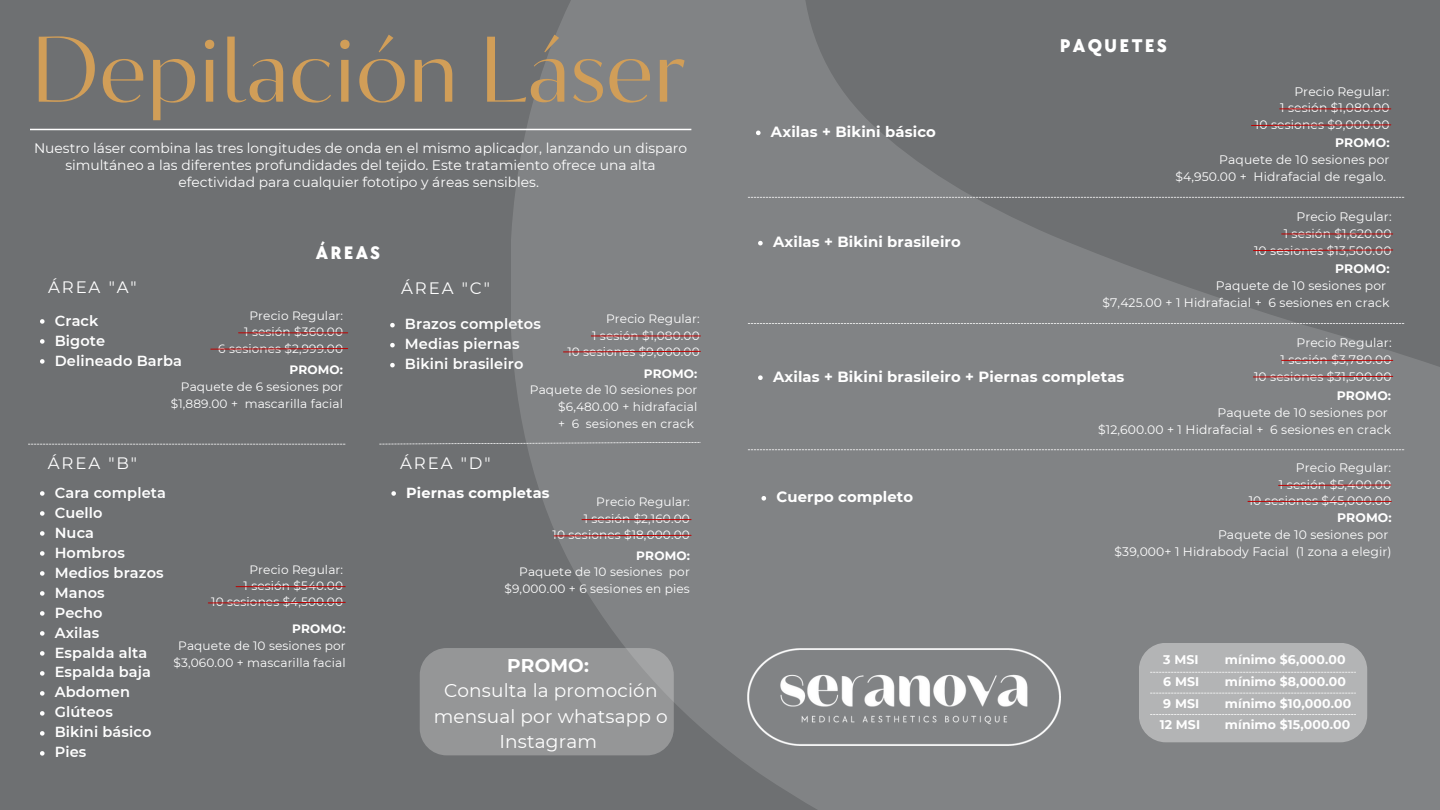
<style>
.page{position:relative;width:1440px;height:810px;background:#6e7072}
.page>*{position:absolute;margin:0;border:0;box-sizing:border-box;transform-origin:0 0}
.t1{font:4802px "Rigot";color:#fff}
.t2{font:92.9px "Circe Contrast";color:#d19e58}
.t3{font:800 19px "TT Chocolates";letter-spacing:.115em;color:#fff}
.t4{font:800 18.7px "TT Chocolates";letter-spacing:.115em;color:#fff}
.t5{font:18.5px/25.5px "Montserrat";letter-spacing:.01em;color:#fff;text-align:center}
.t6{font:16.5px "Montserrat";letter-spacing:.115em;color:#fff}
.t7{font:700 14.8px "Montserrat";letter-spacing:.01em;color:#fff}
.t8{font:600 14.5px "Montserrat";letter-spacing:.01em;color:#fff}
.t9{font:700 14.5px "Montserrat";letter-spacing:.01em;color:#fff}
.t10{font:13.8px/17.3px "Montserrat";color:#fff;text-align:center}
.t11{font:700 12.5px "Montserrat";letter-spacing:.01em;color:#fff}
.t12{font:12.3px "Montserrat";letter-spacing:.01em;color:#fff}
.t13{font:700 12.3px "Montserrat";letter-spacing:.01em;color:#fff}
.t14{font:12.1px/16.7px "Montserrat";letter-spacing:.01em;color:#fff;text-align:center}
.t15{font:700 12.1px "Montserrat";letter-spacing:.01em;color:#fff}
.s1{font-weight:700}
</style>
<div class="page">
<div style="left:420px;top:648px;width:254px;height:107px;background:#959697;border-radius:27px"></div>
<hr style="left:30px;top:129px;width:661px;height:1px;background:#fff">
<svg style="left:40px;top:319px;width:5px;height:5px"></svg>
<svg style="left:40px;top:339px;width:5px;height:5px"></svg>
<svg style="left:40px;top:359px;width:5px;height:5px"></svg>
<svg style="left:391px;top:491px;width:5px;height:5px"></svg>
<svg style="left:28px;top:444px;width:317px;height:1px"></svg>
<svg style="left:40px;top:491px;width:5px;height:5px"></svg>
<svg style="left:40px;top:511px;width:5px;height:5px"></svg>
<svg style="left:40px;top:531px;width:5px;height:5px"></svg>
<svg style="left:40px;top:551px;width:5px;height:5px"></svg>
<svg style="left:40px;top:571px;width:5px;height:5px"></svg>
<svg style="left:40px;top:591px;width:5px;height:5px"></svg>
<svg style="left:40px;top:611px;width:5px;height:5px"></svg>
<svg style="left:40px;top:631px;width:5px;height:5px"></svg>
<svg style="left:40px;top:651px;width:5px;height:5px"></svg>
<svg style="left:40px;top:671px;width:5px;height:5px"></svg>
<svg style="left:40px;top:691px;width:5px;height:5px"></svg>
<svg style="left:40px;top:711px;width:5px;height:5px"></svg>
<svg style="left:40px;top:731px;width:5px;height:5px"></svg>
<svg style="left:40px;top:751px;width:5px;height:5px"></svg>
<hr style="left:239px;top:332px;width:109px;height:1px;background:#bd0202">
<svg style="left:210px;top:348px;width:138px;height:2px"></svg>
<hr style="left:236px;top:586px;width:109px;height:1px;background:#bd0202">
<svg style="left:208px;top:602px;width:138px;height:2px"></svg>
<svg style="left:390px;top:323px;width:5px;height:4px"></svg>
<svg style="left:390px;top:343px;width:5px;height:4px"></svg>
<svg style="left:390px;top:363px;width:5px;height:4px"></svg>
<hr style="left:591px;top:336px;width:109px;height:1px;background:#bd0202">
<svg style="left:563px;top:351px;width:138px;height:2px"></svg>
<hr style="left:582px;top:519px;width:109px;height:1px;background:#bd0202">
<svg style="left:553px;top:535px;width:139px;height:2px"></svg>
<svg style="left:379px;top:442px;width:322px;height:2px"></svg>
<svg style="left:756px;top:131px;width:5px;height:4px"></svg>
<svg style="left:758px;top:241px;width:5px;height:4px"></svg>
<svg style="left:758px;top:375px;width:5px;height:5px"></svg>
<svg style="left:761px;top:496px;width:5px;height:5px"></svg>
<hr style="left:1280px;top:108px;width:111px;height:1px;background:#bd0202">
<svg style="left:1251px;top:124px;width:141px;height:2px"></svg>
<hr style="left:1282px;top:234px;width:111px;height:1px;background:#bd0202">
<svg style="left:1253px;top:249px;width:140px;height:2px"></svg>
<hr style="left:1282px;top:360px;width:111px;height:1px;background:#bd0202">
<svg style="left:1253px;top:376px;width:141px;height:2px"></svg>
<svg style="left:1278px;top:484px;width:113px;height:2px"></svg>
<hr style="left:1248px;top:501px;width:143px;height:1px;background:#bd0202">
<svg style="left:748px;top:197px;width:657px;height:1px"></svg>
<svg style="left:748px;top:323px;width:657px;height:1px"></svg>
<svg style="left:748px;top:449px;width:657px;height:1px"></svg>
<img style="left:748px;top:648px;width:313px;height:98px">
<div style="left:1139px;top:643px;width:228px;height:99px;background:#abacad;border-radius:27px"></div>
<svg style="left:1150px;top:672px;width:206px;height:1px"></svg>
<svg style="left:1150px;top:693px;width:206px;height:1px"></svg>
<svg style="left:1150px;top:714px;width:206px;height:1px"></svg>
<h1 class="t1" style="left:396px;top:-3753px;width:1788px">s</h1>
<p class="t2" style="left:31px;top:16px;width:656px">Depilación Láser</p>
<p class="t10" style="left:34px;top:139px;width:655px">Nuestro láser combina las tres longitudes de onda en el mismo aplicador, lanzando un disparo simultáneo a las diferentes profundidades del tejido. Este tratamiento ofrece una alta efectividad para cualquier fototipo y áreas sensibles.</p>
<p class="t3" style="left:1060px;top:35px;width:109px">PAQUETES</p>
<h3 class="t12" style="left:1294px;top:84px;width:97px">Precio Regular:</h3>
<p class="t12" style="left:1280px;top:100px;width:111px">1 sesión $1,080.00</p>
<h6 class="t12" style="left:1255px;top:117px;width:136px">10 sesiones $9,000.00</h6>
<p class="t7" style="left:771px;top:123px;width:166px">Axilas + Bikini básico</p>
<p class="t13" style="left:1335px;top:135px;width:56px">PROMO:</p>
<p class="t12" style="left:1219px;top:152px;width:172px">Paquete de 10 sesiones por</p>
<p class="t12" style="left:1175px;top:169px;width:212px">$4,950.00 + Hidrafacial de regalo.</p>
<h6 class="t12" style="left:1296px;top:210px;width:97px">Precio Regular:</h6>
<p class="t12" style="left:1284px;top:226px;width:109px">1 sesión $1,620.00</p>
<h6 class="t12" style="left:1254px;top:243px;width:139px">10 sesiones $13,500.00</h6>
<h1 class="t7" style="left:773px;top:233px;width:189px">Axilas + Bikini brasileiro</h1>
<p class="t4" style="left:316px;top:242px;width:66px">ÁREAS</p>
<p class="t13" style="left:1335px;top:262px;width:56px">PROMO:</p>
<p class="t12" style="left:1216px;top:279px;width:172px">Paquete de 10 sesiones por</p>
<p class="t12" style="left:1103px;top:296px;width:289px">$7,425.00 + 1 Hidrafacial + 6 sesiones en crack</p>
<p class="t6" style="left:48px;top:277px;width:90px">ÁREA "A"</p>
<p class="t6" style="left:401px;top:278px;width:90px">ÁREA "C"</p>
<p class="t14" style="left:250px;top:307px;width:95px">Precio Regular:</p>
<p class="t14" style="left:244px;top:324px;width:100px">1 sesión $360.00</p>
<p class="t14" style="left:218px;top:340px;width:126px">6 sesiones $2,999.00</p>
<p class="t14" style="left:606px;top:311px;width:95px">Precio Regular:</p>
<p class="t14" style="left:592px;top:327px;width:109px">1 sesión $1,080.00</p>
<p class="t14" style="left:567px;top:343px;width:134px">10 sesiones $9,000.00</p>
<p class="t8" style="left:55px;top:311px;width:45px">Crack</p>
<p class="t8" style="left:55px;top:331px;width:52px">Bigote</p>
<p class="t8" style="left:55px;top:351px;width:129px">Delineado Barba</p>
<p class="t8" style="left:405px;top:315px;width:137px">Brazos completos</p>
<p class="t8" style="left:405px;top:335px;width:116px">Medias piernas</p>
<p class="t8" style="left:405px;top:355px;width:120px">Bikini brasileiro</p>
<p class="t12" style="left:1296px;top:335px;width:97px">Precio Regular:</p>
<h6 class="t12" style="left:1281px;top:352px;width:113px">1 sesión $3,780.00</h6>
<p class="t12" style="left:1254px;top:369px;width:139px">10 sesiones $31,500.00</p>
<p class="t15" style="left:290px;top:363px;width:55px">PROMO:</p>
<p class="t14" style="left:181px;top:378px;width:164px">Paquete de 6 sesiones por</p>
<p class="t14" style="left:171px;top:395px;width:174px">$1,889.00 + mascarilla facial</p>
<p class="t15" style="left:644px;top:366px;width:55px">PROMO:</p>
<p class="t14" style="left:530px;top:382px;width:169px">Paquete de 10 sesiones por</p>
<p class="t14" style="left:558px;top:398px;width:141px">$6,480.00 + hidrafacial</p>
<p class="t14" style="left:558px;top:415px;width:137px">+ 6 sesiones en crack</p>
<h5 class="t7" style="left:773px;top:368px;width:353px">Axilas + Bikini brasileiro + Piernas completas</h5>
<p class="t13" style="left:1337px;top:388px;width:56px">PROMO:</p>
<p class="t12" style="left:1218px;top:405px;width:172px">Paquete de 10 sesiones por</p>
<p class="t12" style="left:1098px;top:422px;width:295px">$12,600.00 + 1 Hidrafacial + 6 sesiones en crack</p>
<p class="t6" style="left:48px;top:453px;width:91px">ÁREA "B"</p>
<p class="t6" style="left:400px;top:453px;width:92px">ÁREA "D"</p>
<p class="t12" style="left:1296px;top:460px;width:97px">Precio Regular:</p>
<p class="t12" style="left:1279px;top:477px;width:114px">1 sesión $5,400.00</p>
<p class="t9" style="left:406px;top:484px;width:145px">Piernas completas</p>
<p class="t8" style="left:55px;top:484px;width:113px">Cara completa</p>
<p class="t8" style="left:55px;top:504px;width:49px">Cuello</p>
<p class="t8" style="left:55px;top:524px;width:41px">Nuca</p>
<p class="t8" style="left:55px;top:544px;width:72px">Hombros</p>
<p class="t8" style="left:55px;top:564px;width:111px">Medios brazos</p>
<p class="t8" style="left:55px;top:583px;width:52px">Manos</p>
<p class="t8" style="left:55px;top:603px;width:49px">Pecho</p>
<p class="t8" style="left:55px;top:623px;width:46px">Axilas</p>
<p class="t8" style="left:55px;top:643px;width:94px">Espalda alta</p>
<p class="t8" style="left:55px;top:663px;width:98px">Espalda baja</p>
<p class="t8" style="left:55px;top:683px;width:77px">Abdomen</p>
<p class="t8" style="left:55px;top:703px;width:60px">Glúteos</p>
<p class="t8" style="left:55px;top:723px;width:98px">Bikini básico</p>
<p class="t8" style="left:55px;top:743px;width:33px">Pies</p>
<p class="t7" style="left:776px;top:488px;width:138px">Cuerpo completo</p>
<p class="t12" style="left:1249px;top:493px;width:144px">10 sesiones $45,000.00</p>
<p class="t14" style="left:596px;top:494px;width:95px">Precio Regular:</p>
<p class="t14" style="left:584px;top:510px;width:108px">1 sesión $2,160.00</p>
<p class="t14" style="left:553px;top:527px;width:139px">10 sesiones $18,000.00</p>
<p class="t13" style="left:1337px;top:510px;width:56px">PROMO:</p>
<p class="t12" style="left:1218px;top:527px;width:172px">Paquete de 10 sesiones por</p>
<p class="t12" style="left:1115px;top:544px;width:279px">$39,000+ 1 Hidrabody Facial (1 zona a elegir)</p>
<p class="t15" style="left:636px;top:548px;width:55px">PROMO:</p>
<p class="t14" style="left:505px;top:564px;width:187px;text-align:right">Paquete de 10 sesiones por $9,000.00 + 6 sesiones en pies</p>
<p class="t14" style="left:250px;top:561px;width:95px">Precio Regular:</p>
<p class="t14" style="left:244px;top:577px;width:101px">1 sesión $540.00</p>
<p class="t14" style="left:211px;top:594px;width:133px">10 sesiones $4,500.00</p>
<p class="t15" style="left:292px;top:621px;width:55px">PROMO:</p>
<p class="t14" style="left:174px;top:637px;width:173px">Paquete de 10 sesiones por $3,060.00 + mascarilla facial</p>
<p class="t11" style="left:1163px;top:652px;width:37px">3 MSI</p>
<p class="t11" style="left:1225px;top:652px;width:122px">mínimo $6,000.00</p>
<p class="t11" style="left:1163px;top:674px;width:37px">6 MSI</p>
<p class="t11" style="left:1225px;top:674px;width:123px">mínimo $8,000.00</p>
<p class="t11" style="left:1225px;top:696px;width:128px">mínimo $10,000.00</p>
<p class="t11" style="left:1225px;top:717px;width:127px">mínimo $15,000.00</p>
<p class="t5" style="left:434px;top:653px;width:236px"><span class="s1">PROMO:<br></span>Consulta la promoción mensual por whatsapp o<br>Instagram</p>
<p class="t11" style="left:1163px;top:696px;width:37px">9 MSI</p>
<p class="t11" style="left:1160px;top:717px;width:42px">12 MSI</p>
</div>
